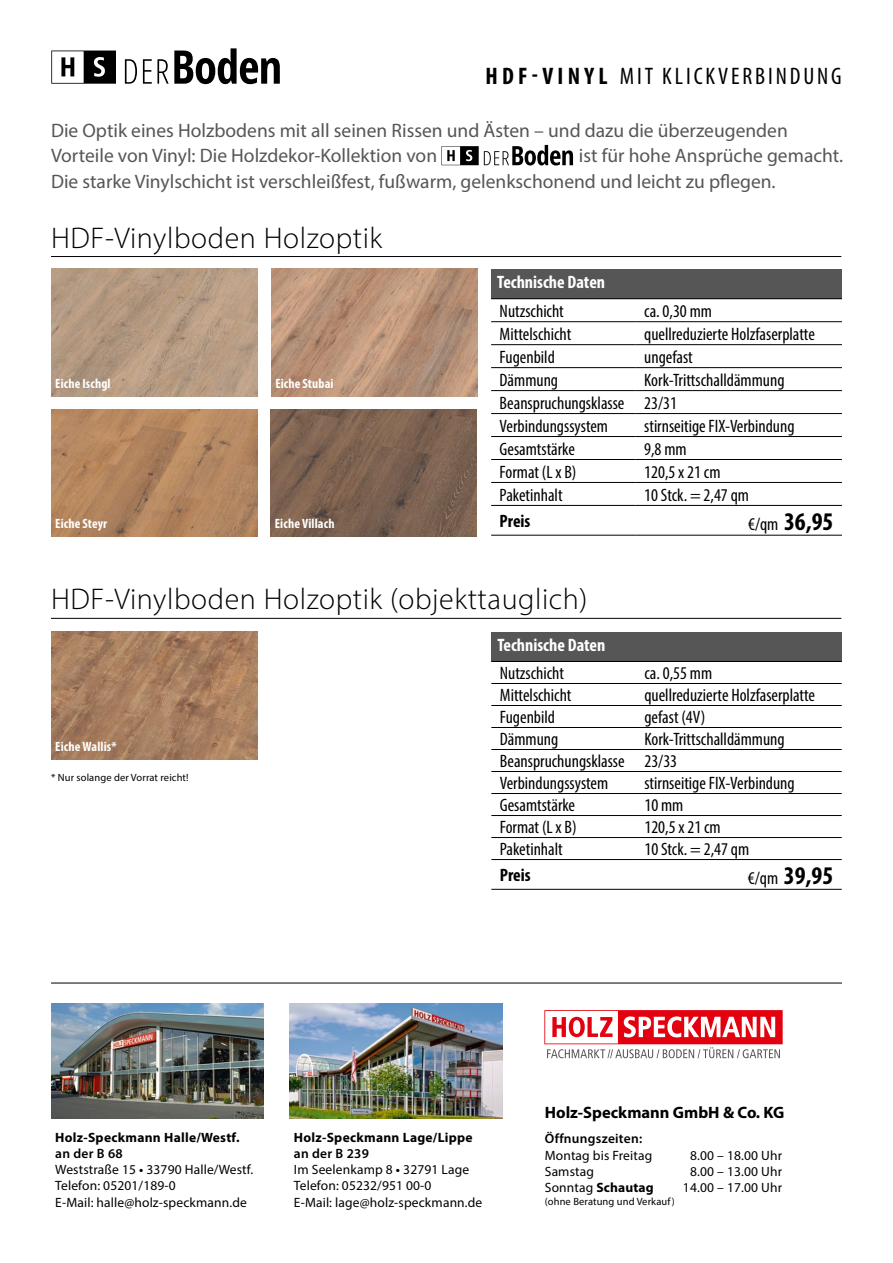
<style>
.page{position:relative;width:893px;height:1263px;background:#fff}
.page>*{position:absolute;margin:0;border:0;box-sizing:border-box;transform-origin:0 0}
.t1{font:300 30px "Myriad Pro";letter-spacing:.02em;color:#000}
.t2{font:700 condensed 25.5px "Myriad Pro";color:#000}
.t3{font:condensed 24px "Myriad Pro";letter-spacing:.12em;color:#000}
.t4{font:19.5px/25.5px "Myriad Pro";color:#565656}
.t5{font:condensed 18px/23px "Myriad Pro";color:#000}
.t6{font:700 condensed 18px "Myriad Pro";color:#fff}
.t7{font:700 condensed 18px "Myriad Pro";color:#000}
.t8{font:700 16.5px "Myriad Pro";color:#000}
.t9{font:13.5px/16.2px "Myriad Pro";letter-spacing:.01em;color:#000}
.t10{font:700 13.5px "Myriad Pro";letter-spacing:.02em;color:#000}
.t11{font:700 condensed 13.5px "Myriad Pro";letter-spacing:.01em;color:#fff}
.t12{font:600 13.5px "Myriad Pro";letter-spacing:.02em;color:#000}
.t13{font:10.5px "Myriad Pro";letter-spacing:.01em;color:#000}
.s1{font-weight:700}
.s2{font-weight:400;font-size:18px}
.s3{font-weight:600}
.s4{font-weight:400}
</style>
<div class="page">
<img style="left:271px;top:409px;width:206px;height:128px">
<img style="left:51px;top:269px;width:206px;height:128px">
<img style="left:271px;top:269px;width:206px;height:128px">
<img style="left:51px;top:409px;width:206px;height:128px">
<img style="left:51px;top:632px;width:206px;height:127px">
<svg style="left:51px;top:51px;width:65px;height:33px"></svg>
<svg style="left:125px;top:59px;width:12px;height:25px"></svg>
<svg style="left:143px;top:48px;width:137px;height:36px"></svg>
<div style="left:491px;top:269px;width:351px;height:30px;background:#565656"></div>
<hr style="left:491px;top:298px;width:145px;height:1px;background:#000">
<hr style="left:636px;top:298px;width:206px;height:1px;background:#000">
<hr style="left:491px;top:321px;width:145px;height:1px;background:#000">
<hr style="left:636px;top:321px;width:206px;height:1px;background:#000">
<hr style="left:491px;top:344px;width:145px;height:1px;background:#000">
<hr style="left:636px;top:344px;width:206px;height:1px;background:#000">
<hr style="left:491px;top:367px;width:145px;height:1px;background:#000">
<hr style="left:636px;top:367px;width:206px;height:1px;background:#000">
<hr style="left:491px;top:390px;width:145px;height:1px;background:#000">
<hr style="left:636px;top:390px;width:206px;height:1px;background:#000">
<hr style="left:491px;top:413px;width:145px;height:1px;background:#000">
<hr style="left:636px;top:413px;width:206px;height:1px;background:#000">
<hr style="left:491px;top:436px;width:145px;height:1px;background:#000">
<hr style="left:636px;top:436px;width:206px;height:1px;background:#000">
<hr style="left:491px;top:459px;width:145px;height:1px;background:#000">
<hr style="left:636px;top:459px;width:206px;height:1px;background:#000">
<hr style="left:491px;top:482px;width:145px;height:1px;background:#000">
<hr style="left:636px;top:482px;width:206px;height:1px;background:#000">
<hr style="left:491px;top:505px;width:145px;height:1px;background:#000">
<hr style="left:636px;top:505px;width:206px;height:1px;background:#000">
<hr style="left:491px;top:535px;width:145px;height:1px;background:#000">
<hr style="left:636px;top:535px;width:206px;height:1px;background:#000">
<svg style="left:544px;top:1010px;width:239px;height:48px"></svg>
<img style="left:290px;top:1004px;width:212px;height:115px">
<img style="left:51px;top:1004px;width:213px;height:115px">
<hr style="left:51px;top:983px;width:791px;height:1px;background:#000">
<div style="left:491px;top:632px;width:351px;height:29px;background:#565656"></div>
<hr style="left:491px;top:661px;width:145px;height:1px;background:#000">
<hr style="left:636px;top:661px;width:206px;height:1px;background:#000">
<hr style="left:491px;top:683px;width:145px;height:1px;background:#000">
<hr style="left:636px;top:683px;width:206px;height:1px;background:#000">
<hr style="left:491px;top:705px;width:145px;height:1px;background:#000">
<hr style="left:636px;top:705px;width:206px;height:1px;background:#000">
<hr style="left:491px;top:727px;width:145px;height:1px;background:#000">
<hr style="left:636px;top:727px;width:206px;height:1px;background:#000">
<hr style="left:491px;top:749px;width:145px;height:1px;background:#000">
<hr style="left:636px;top:749px;width:206px;height:1px;background:#000">
<hr style="left:491px;top:771px;width:145px;height:1px;background:#000">
<hr style="left:636px;top:771px;width:206px;height:1px;background:#000">
<hr style="left:491px;top:793px;width:145px;height:1px;background:#000">
<hr style="left:636px;top:793px;width:206px;height:1px;background:#000">
<hr style="left:491px;top:815px;width:145px;height:1px;background:#000">
<hr style="left:636px;top:815px;width:206px;height:1px;background:#000">
<hr style="left:491px;top:837px;width:145px;height:1px;background:#000">
<hr style="left:636px;top:837px;width:206px;height:1px;background:#000">
<hr style="left:491px;top:859px;width:145px;height:1px;background:#000">
<hr style="left:636px;top:859px;width:206px;height:1px;background:#000">
<hr style="left:491px;top:889px;width:145px;height:1px;background:#000">
<hr style="left:636px;top:889px;width:206px;height:1px;background:#000">
<hr style="left:51px;top:256px;width:790px;height:1px;background:#000">
<hr style="left:51px;top:618px;width:790px;height:1px;background:#000">
<svg style="left:441px;top:144px;width:133px;height:22px"></svg>
<svg style="left:441px;top:145px;width:132px;height:20px"></svg>
<h3 class="t3" style="left:485px;top:62px;width:358px"><span class="s1">HDF-VINYL</span> MIT KLICKVERBINDUNG</h3>
<p class="t4" style="left:51px;top:117px;width:738px">Die Optik eines Holzbodens mit all seinen Rissen und Ästen – und dazu die überzeugenden<br>Vorteile von Vinyl: Die Holzdekor-Kollektion von</p>
<p class="t4" style="left:51px;top:143px;width:794px;text-indent:528px">ist für hohe Ansprüche gemacht.<br>Die starke Vinylschicht ist verschleißfest, fußwarm, gelenkschonend und leicht zu pflegen.</p>
<h1 class="t1" style="left:51px;top:219px;width:333px">HDF-Vinylboden Holzoptik</h1>
<p class="t11" style="left:55px;top:375px;width:57px">Eiche Ischgl</p>
<p class="t11" style="left:275px;top:375px;width:60px">Eiche Stubai</p>
<p class="t11" style="left:55px;top:515px;width:53px">Eiche Steyr</p>
<p class="t11" style="left:275px;top:515px;width:61px">Eiche Villach</p>
<p class="t6" style="left:497px;top:271px;width:110px">Technische Daten</p>
<p class="t5" style="left:500px;top:299px;width:66px">Nutzschicht</p>
<p class="t5" style="left:644px;top:299px;width:69px">ca. 0,30 mm</p>
<p class="t5" style="left:500px;top:322px;width:73px">Mittelschicht</p>
<p class="t5" style="left:644px;top:322px;width:172px">quellreduzierte Holzfaserplatte</p>
<p class="t5" style="left:500px;top:345px;width:57px">Fugenbild</p>
<p class="t5" style="left:644px;top:345px;width:50px">ungefast</p>
<p class="t5" style="left:500px;top:368px;width:60px">Dämmung</p>
<p class="t5" style="left:500px;top:368px;width:286px;text-indent:145px">Kork-Trittschalldämmung<br>Beanspruchungsklasse 23/31<br>Verbindungssystem</p>
<p class="t5" style="left:644px;top:414px;width:152px">stirnseitige FIX-Verbindung</p>
<p class="t5" style="left:500px;top:437px;width:77px">Gesamtstärke</p>
<p class="t5" style="left:644px;top:437px;width:44px">9,8 mm</p>
<p class="t5" style="left:500px;top:460px;width:78px">Format (L x B)</p>
<p class="t5" style="left:644px;top:460px;width:78px">120,5 x 21 cm</p>
<p class="t5" style="left:500px;top:483px;width:64px">Paketinhalt</p>
<p class="t5" style="left:644px;top:483px;width:106px">10 Stck. = 2,47 qm</p>
<p class="t7" style="left:500px;top:510px;width:32px">Preis</p>
<h2 class="t2" style="left:748px;top:505px;width:87px"><span class="s2">€/qm</span> 36,95</h2>
<h1 class="t1" style="left:51px;top:581px;width:538px">HDF-Vinylboden Holzoptik (objekttauglich)</h1>
<p class="t11" style="left:55px;top:738px;width:63px">Eiche Wallis*</p>
<p class="t13" style="left:51px;top:771px;width:139px">* Nur solange der Vorrat reicht!</p>
<p class="t6" style="left:497px;top:634px;width:110px">Technische Daten</p>
<p class="t5" style="left:500px;top:661px;width:66px">Nutzschicht</p>
<p class="t5" style="left:644px;top:661px;width:69px">ca. 0,55 mm</p>
<p class="t5" style="left:500px;top:683px;width:73px">Mittelschicht</p>
<p class="t5" style="left:644px;top:683px;width:172px">quellreduzierte Holzfaserplatte</p>
<p class="t5" style="left:500px;top:705px;width:57px">Fugenbild</p>
<p class="t5" style="left:644px;top:705px;width:63px">gefast (4V)</p>
<p class="t5" style="left:500px;top:727px;width:60px">Dämmung</p>
<p class="t5" style="left:500px;top:728px;width:286px;line-height:22px;text-indent:145px">Kork-Trittschalldämmung<br>Beanspruchungsklasse 23/33<br>Verbindungssystem</p>
<p class="t5" style="left:644px;top:771px;width:152px">stirnseitige FIX-Verbindung</p>
<p class="t5" style="left:500px;top:793px;width:77px">Gesamtstärke</p>
<p class="t5" style="left:644px;top:793px;width:41px">10 mm</p>
<p class="t5" style="left:500px;top:815px;width:78px">Format (L x B)</p>
<p class="t5" style="left:644px;top:815px;width:78px">120,5 x 21 cm</p>
<p class="t5" style="left:500px;top:837px;width:64px">Paketinhalt</p>
<p class="t5" style="left:644px;top:837px;width:106px">10 Stck. = 2,47 qm</p>
<p class="t7" style="left:500px;top:864px;width:32px">Preis</p>
<h2 class="t2" style="left:748px;top:859px;width:87px"><span class="s2">€/qm</span> 39,95</h2>
<p class="t10" style="left:55px;top:1128px;width:186px">Holz-Speckmann Halle/Westf.</p>
<p class="t9" style="left:55px;top:1145px;width:199px"><span class="s3">an der B 68<br></span>Weststraße 15 <span class="s3">•</span> 33790 Halle/Westf.<br>Telefon: 05201/189-0<br>E-Mail: halle@holz-speckmann.de</p>
<p class="t10" style="left:294px;top:1128px;width:180px">Holz-Speckmann Lage/Lippe</p>
<p class="t9" style="left:294px;top:1145px;width:190px"><span class="s3">an der B 239<br></span>Im Seelenkamp 8 <span class="s3">•</span> 32791 Lage<br>Telefon: 05232/951 00-0<br>E-Mail: lage@holz-speckmann.de</p>
<p class="t8" style="left:545px;top:1101px;width:241px">Holz-Speckmann GmbH &amp; Co. KG</p>
<p class="t12" style="left:545px;top:1129px;width:99px">Öffnungszeiten:</p>
<p class="t9" style="left:545px;top:1147px;width:109px">Montag bis Freitag</p>
<p class="t9" style="left:690px;top:1147px;width:94px">8.00 – 18.00 Uhr</p>
<p class="t9" style="left:545px;top:1163px;width:51px">Samstag</p>
<p class="t9" style="left:690px;top:1163px;width:94px">8.00 – 13.00 Uhr</p>
<p class="t10" style="left:545px;top:1179px;width:110px"><span class="s4">Sonntag</span> Schautag</p>
<p class="t9" style="left:683px;top:1179px;width:101px">14.00 – 17.00 Uhr</p>
<p class="t13" style="left:545px;top:1195px;width:131px">(ohne Beratung und Verkauf)</p>
</div>
